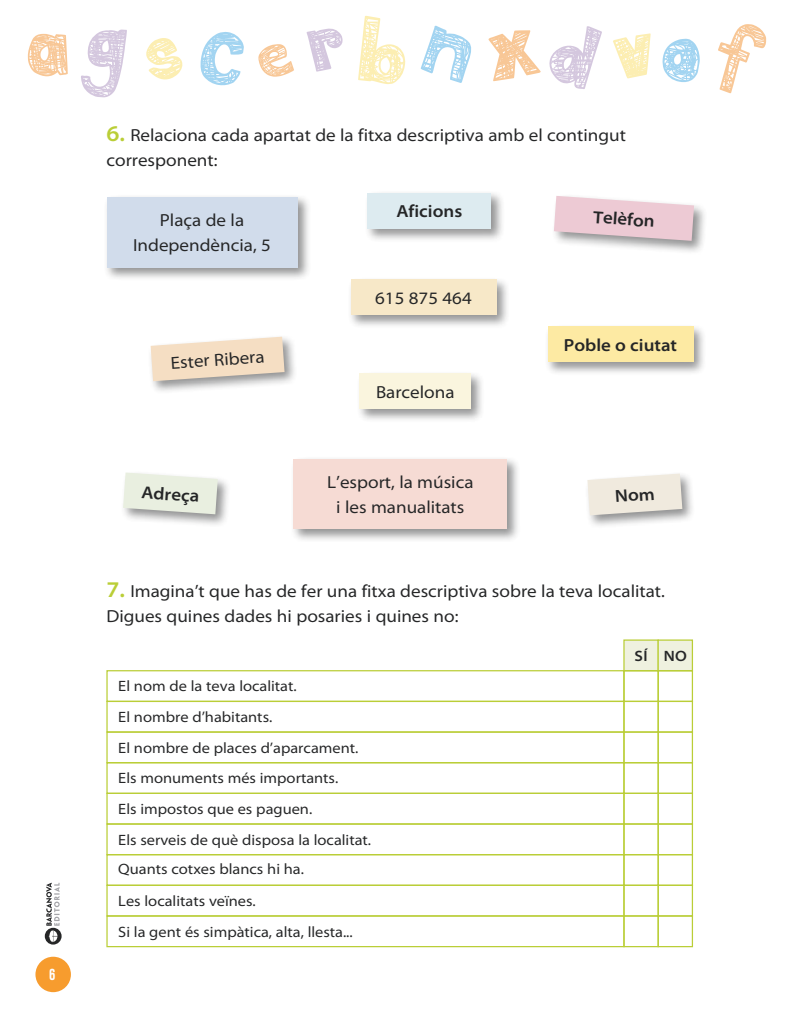
<style>
.page{position:relative;width:798px;height:1028px;background:#fff}
.page>*{position:absolute;margin:0;border:0;box-sizing:border-box;transform-origin:0 0}
.t1{font:semi-expanded 17.5px/25px "Myriad Pro";color:#252627}
.t2{font:600 semi-expanded 17.5px "Myriad Pro";color:#252627}
.t3{font:semi-expanded 15px/30.5px "Myriad Pro";color:#252627}
.t4{font:600 semi-expanded 15px "Myriad Pro";color:#252627}
.t5{font:700 15px "Heading Pro";color:#fff}
.s1{font-weight:600;font-size:22.5px;color:#bace37}
</style>
<div class="page">
<div style="left:347px;top:276px;width:163px;height:52px;background:#252627;opacity:.5"></div>
<div style="left:350px;top:279px;width:146px;height:36px;background:#f7e8c8"></div>
<div style="left:584px;top:471px;width:111px;height:58px;background:#252627;opacity:.5"></div>
<div style="left:148px;top:334px;width:150px;height:61px;background:#252627;opacity:.5"></div>
<svg style="left:150px;top:337px;width:134px;height:44px;background:#eedcc7"></svg>
<div style="left:356px;top:370px;width:128px;height:52px;background:#252627;opacity:.5"></div>
<div style="left:359px;top:373px;width:112px;height:36px;background:#faf5de"></div>
<div style="left:544px;top:323px;width:162px;height:52px;background:#252627;opacity:.5"></div>
<div style="left:547px;top:326px;width:145px;height:36px;background:#fdeaa3"></div>
<div style="left:550px;top:193px;width:157px;height:61px;background:#252627;opacity:.5"></div>
<svg style="left:553px;top:196px;width:140px;height:45px;background:#e8cdd5"></svg>
<div style="left:364px;top:190px;width:141px;height:52px;background:#252627;opacity:.5"></div>
<div style="left:367px;top:193px;width:124px;height:35px;background:#ddebf0"></div>
<div style="left:120px;top:470px;width:111px;height:58px;background:#252627;opacity:.5"></div>
<svg style="left:123px;top:472px;width:95px;height:42px;background:#e6ebde"></svg>
<div style="left:103px;top:193px;width:208px;height:88px;background:#252627;opacity:.5"></div>
<div style="left:107px;top:197px;width:190px;height:70px;background:#d1dceb"></div>
<div style="left:290px;top:456px;width:230px;height:87px;background:#252627;opacity:.5"></div>
<div style="left:294px;top:459px;width:212px;height:70px;background:#f6dbd4"></div>
<div style="left:623px;top:640px;width:35px;height:30px;background:#eff1df"></div>
<div style="left:623px;top:639px;width:35px;height:32px;border:1px solid #bace37"></div>
<div style="left:658px;top:640px;width:34px;height:30px;background:#eff1df"></div>
<div style="left:657px;top:639px;width:35px;height:32px;border:1px solid #bace37"></div>
<div style="left:623px;top:670px;width:35px;height:32px;border:1px solid #bace37"></div>
<div style="left:106px;top:670px;width:518px;height:32px;border:1px solid #bace37"></div>
<div style="left:657px;top:670px;width:35px;height:32px;border:1px solid #bace37"></div>
<div style="left:623px;top:700px;width:35px;height:32px;border:1px solid #bace37"></div>
<div style="left:106px;top:700px;width:518px;height:32px;border:1px solid #bace37"></div>
<div style="left:657px;top:700px;width:35px;height:32px;border:1px solid #bace37"></div>
<div style="left:623px;top:731px;width:35px;height:32px;border:1px solid #bace37"></div>
<div style="left:106px;top:731px;width:518px;height:32px;border:1px solid #bace37"></div>
<div style="left:657px;top:731px;width:35px;height:32px;border:1px solid #bace37"></div>
<div style="left:623px;top:762px;width:35px;height:32px;border:1px solid #bace37"></div>
<div style="left:106px;top:762px;width:518px;height:32px;border:1px solid #bace37"></div>
<div style="left:657px;top:762px;width:35px;height:32px;border:1px solid #bace37"></div>
<div style="left:623px;top:792px;width:35px;height:32px;border:1px solid #bace37"></div>
<div style="left:106px;top:792px;width:518px;height:32px;border:1px solid #bace37"></div>
<div style="left:657px;top:792px;width:35px;height:32px;border:1px solid #bace37"></div>
<div style="left:623px;top:823px;width:35px;height:32px;border:1px solid #bace37"></div>
<div style="left:106px;top:823px;width:518px;height:32px;border:1px solid #bace37"></div>
<div style="left:657px;top:823px;width:35px;height:32px;border:1px solid #bace37"></div>
<div style="left:623px;top:854px;width:35px;height:32px;border:1px solid #bace37"></div>
<div style="left:106px;top:854px;width:518px;height:32px;border:1px solid #bace37"></div>
<div style="left:657px;top:854px;width:35px;height:32px;border:1px solid #bace37"></div>
<div style="left:623px;top:884px;width:35px;height:32px;border:1px solid #bace37"></div>
<div style="left:106px;top:884px;width:518px;height:32px;border:1px solid #bace37"></div>
<div style="left:657px;top:884px;width:35px;height:32px;border:1px solid #bace37"></div>
<div style="left:623px;top:915px;width:35px;height:32px;border:1px solid #bace37"></div>
<div style="left:106px;top:915px;width:518px;height:32px;border:1px solid #bace37"></div>
<div style="left:657px;top:915px;width:35px;height:32px;border:1px solid #bace37"></div>
<div style="left:35px;top:956px;width:36px;height:36px;background:#f79c2e;border-radius:50%"></div>
<svg style="left:45px;top:882px;width:17px;height:62px"></svg>
<svg style="left:587px;top:473px;width:95px;height:42px;background:#ebe6dd"></svg>
<p class="t5" style="left:49px;top:965px;width:8px">6</p>
<p class="t1" style="left:106px;top:122px;width:521px"><span class="s1">6.</span> Relaciona cada apartat de la fitxa descriptiva amb el contingut corresponent:</p>
<p class="t1" style="left:133px;top:207px;width:139px;text-align:center">Plaça de la<br>Independència, 5</p>
<p class="t1" style="left:170px;top:350px;width:95px;rotate:-4deg">Ester Ribera</p>
<p class="t2" style="left:142px;top:481px;width:59px;rotate:4deg">Adreça</p>
<p class="t2" style="left:396px;top:200px;width:67px">Aficions</p>
<p class="t2" style="left:593px;top:205px;width:63px;rotate:4deg">Telèfon</p>
<p class="t1" style="left:375px;top:285px;width:98px">615 875 464</p>
<p class="t1" style="left:376px;top:379px;width:80px">Barcelona</p>
<p class="t1" style="left:327px;top:469px;width:148px;text-align:center">L’esport, la música i les manualitats</p>
<p class="t2" style="left:563px;top:333px;width:115px">Poble o ciutat</p>
<p class="t1" style="left:106px;top:578px;width:559px"><span class="s1">7.</span> Imagina’t que has de fer una fitxa descriptiva sobre la teva localitat.<br>Digues quines dades hi posaries i quines no:</p>
<p class="t3" style="left:118px;top:670px;width:254px">El nom de la teva localitat.<br>El nombre d’habitants.<br>El nombre de places d’aparcament.<br>Els monuments més importants.<br>Els impostos que es paguen.<br>Els serveis de què disposa la localitat.<br>Quants cotxes blancs hi ha.</p>
<p class="t3" style="left:118px;top:885px;width:236px">Les localitats veïnes.<br>Si la gent és simpàtica, alta, llesta...</p>
<p class="t4" style="left:634px;top:646px;width:54px">SÍ NO</p>
</div>
